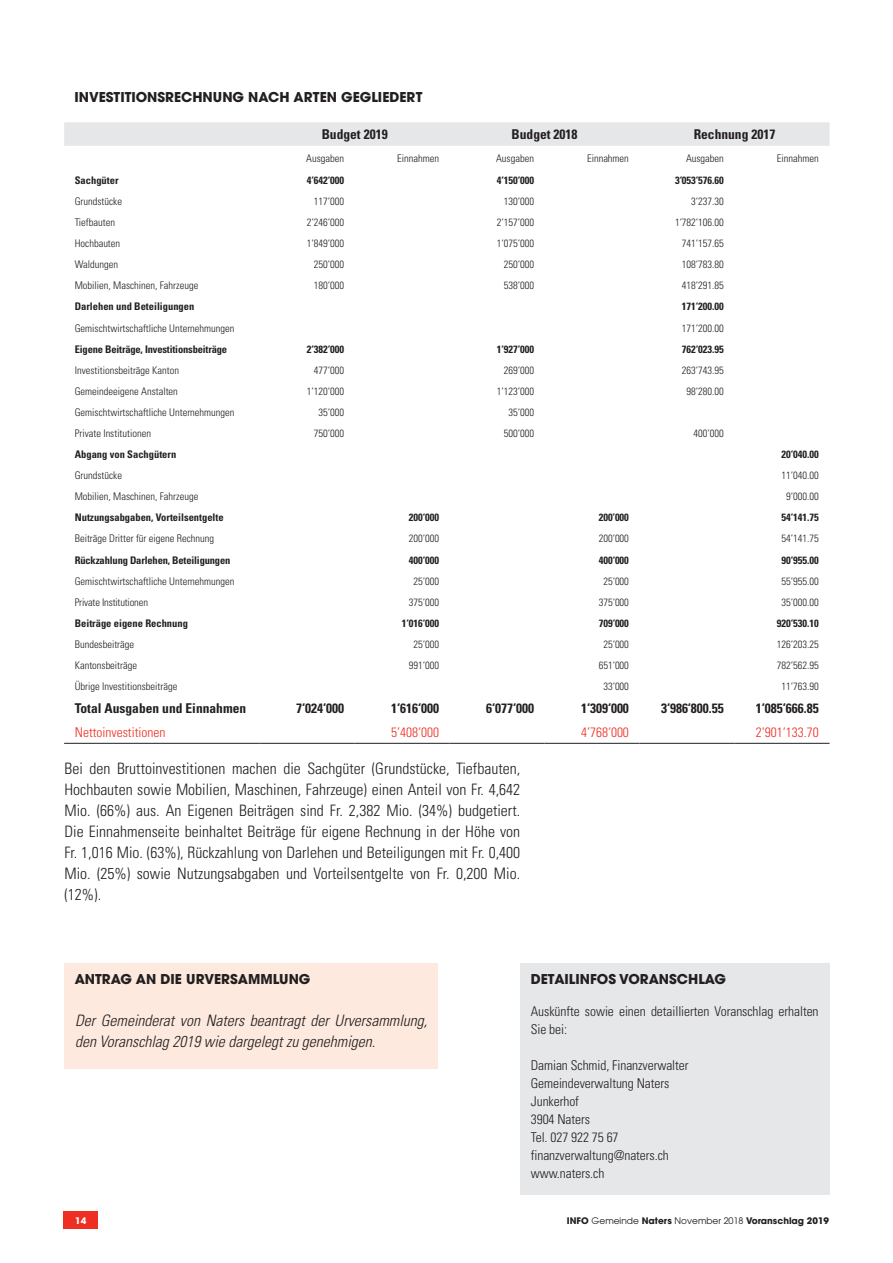
<style>
.page{position:relative;width:893px;height:1263px;background:#fff}
.page>*{position:absolute;margin:0;border:0;box-sizing:border-box;transform-origin:0 0}
.t1{font:300 condensed 15.75px/21px "Univers";color:#231f20;text-align:justify}
.t2{font:italic 300 condensed 15.75px/21px "Univers";color:#231f20}
.t3{font:300 condensed 13.5px/18px "Univers";letter-spacing:-.005em;color:#231f20}
.t4{font:700 condensed 13.5px "Univers";color:#231f20}
.t5{font:700 13.5px "Avant Garde";color:#231f20}
.t6{font:300 condensed 13.5px "Univers";color:#ee2e22}
.t7{font:300 condensed 10.5px "Univers";color:#231f20}
.t8{font:700 condensed 10.5px "Univers";color:#231f20}
.t9{font:700 9px "Avant Garde";color:#231f20}
.t10{font:700 9px "Avant Garde";color:#fff}
.s1{font-weight:400}
</style>
<div class="page">
<div style="left:64px;top:1212px;width:34px;height:17px;background:#ee2e22"></div>
<div style="left:64px;top:122px;width:765px;height:24px;background:#e6e7e9"></div>
<hr style="left:64px;top:743px;width:196px;height:1px;background:#231f20">
<hr style="left:260px;top:743px;width:95px;height:1px;background:#231f20">
<hr style="left:355px;top:743px;width:95px;height:1px;background:#231f20">
<hr style="left:450px;top:743px;width:95px;height:1px;background:#231f20">
<hr style="left:545px;top:743px;width:95px;height:1px;background:#231f20">
<hr style="left:640px;top:743px;width:95px;height:1px;background:#231f20">
<hr style="left:735px;top:743px;width:94px;height:1px;background:#231f20">
<div style="left:64px;top:963px;width:374px;height:105px;background:#fde9dd"></div>
<div style="left:520px;top:963px;width:309px;height:231px;background:#e6e7e9"></div>
<p class="t5" style="left:74px;top:88px;width:350px">INVESTITIONSRECHNUNG NACH ARTEN GEGLIEDERT</p>
<p class="t4" style="left:322px;top:126px;width:67px">Budget 2019</p>
<p class="t4" style="left:512px;top:126px;width:67px">Budget 2018</p>
<p class="t4" style="left:694px;top:126px;width:83px">Rechnung 2017</p>
<p class="t7" style="left:306px;top:152px;width:39px">Ausgaben</p>
<p class="t7" style="left:397px;top:152px;width:43px">Einnahmen</p>
<p class="t7" style="left:496px;top:152px;width:39px">Ausgaben</p>
<p class="t7" style="left:587px;top:152px;width:43px">Einnahmen</p>
<p class="t7" style="left:686px;top:152px;width:39px">Ausgaben</p>
<p class="t7" style="left:777px;top:152px;width:43px">Einnahmen</p>
<p class="t8" style="left:75px;top:174px;width:45px">Sachgüter</p>
<p class="t8" style="left:307px;top:174px;width:39px">4‘642‘000</p>
<p class="t8" style="left:497px;top:174px;width:39px">4‘150‘000</p>
<p class="t8" style="left:675px;top:174px;width:50px">3‘053‘576.60</p>
<p class="t7" style="left:75px;top:195px;width:49px">Grundstücke</p>
<p class="t7" style="left:314px;top:195px;width:32px">117‘000</p>
<p class="t7" style="left:504px;top:195px;width:32px">130‘000</p>
<p class="t7" style="left:691px;top:195px;width:34px">3‘237.30</p>
<p class="t7" style="left:75px;top:216px;width:42px">Tiefbauten</p>
<p class="t7" style="left:307px;top:216px;width:39px">2‘246‘000</p>
<p class="t7" style="left:497px;top:216px;width:39px">2‘157‘000</p>
<p class="t7" style="left:675px;top:216px;width:50px">1‘782‘106.00</p>
<p class="t7" style="left:75px;top:237px;width:47px">Hochbauten</p>
<p class="t7" style="left:307px;top:237px;width:39px">1‘849‘000</p>
<p class="t7" style="left:497px;top:237px;width:39px">1‘075‘000</p>
<p class="t7" style="left:682px;top:237px;width:43px">741‘157.65</p>
<p class="t7" style="left:75px;top:258px;width:45px">Waldungen</p>
<p class="t7" style="left:314px;top:258px;width:32px">250‘000</p>
<p class="t7" style="left:504px;top:258px;width:32px">250‘000</p>
<p class="t7" style="left:682px;top:258px;width:43px">108‘783.80</p>
<p class="t7" style="left:75px;top:279px;width:125px">Mobilien, Maschinen, Fahrzeuge</p>
<p class="t7" style="left:314px;top:279px;width:32px">180‘000</p>
<p class="t7" style="left:504px;top:279px;width:32px">538‘000</p>
<p class="t7" style="left:682px;top:279px;width:43px">418‘291.85</p>
<p class="t8" style="left:75px;top:300px;width:121px">Darlehen und Beteiligungen</p>
<p class="t8" style="left:682px;top:300px;width:43px">171‘200.00</p>
<p class="t7" style="left:75px;top:322px;width:161px">Gemischtwirtschaftliche Unternehmungen</p>
<p class="t7" style="left:682px;top:322px;width:43px">171‘200.00</p>
<p class="t8" style="left:75px;top:342px;width:154px">Eigene Beiträge, Investitionsbeiträge</p>
<p class="t8" style="left:307px;top:342px;width:39px">2‘382‘000</p>
<p class="t8" style="left:497px;top:342px;width:39px">1‘927‘000</p>
<p class="t8" style="left:682px;top:342px;width:43px">762‘023.95</p>
<p class="t7" style="left:75px;top:364px;width:106px">Investitionsbeiträge Kanton</p>
<p class="t7" style="left:314px;top:364px;width:32px">477‘000</p>
<p class="t7" style="left:504px;top:364px;width:32px">269‘000</p>
<p class="t7" style="left:682px;top:364px;width:43px">263‘743.95</p>
<p class="t7" style="left:75px;top:385px;width:105px">Gemeindeeigene Anstalten</p>
<p class="t7" style="left:307px;top:385px;width:39px">1‘120‘000</p>
<p class="t7" style="left:497px;top:385px;width:39px">1‘123‘000</p>
<p class="t7" style="left:687px;top:385px;width:39px">98‘280.00</p>
<p class="t7" style="left:75px;top:406px;width:161px">Gemischtwirtschaftliche Unternehmungen</p>
<p class="t7" style="left:318px;top:406px;width:27px">35‘000</p>
<p class="t7" style="left:508px;top:406px;width:27px">35‘000</p>
<p class="t7" style="left:75px;top:427px;width:78px">Private Institutionen</p>
<p class="t7" style="left:314px;top:427px;width:32px">750‘000</p>
<p class="t7" style="left:504px;top:427px;width:32px">500‘000</p>
<p class="t7" style="left:694px;top:427px;width:32px">400‘000</p>
<p class="t8" style="left:75px;top:448px;width:103px">Abgang von Sachgütern</p>
<p class="t8" style="left:782px;top:448px;width:39px">20‘040.00</p>
<p class="t7" style="left:75px;top:469px;width:49px">Grundstücke</p>
<p class="t7" style="left:782px;top:469px;width:39px">11‘040.00</p>
<p class="t7" style="left:75px;top:490px;width:125px">Mobilien, Maschinen, Fahrzeuge</p>
<p class="t7" style="left:786px;top:490px;width:34px">9‘000.00</p>
<p class="t8" style="left:75px;top:511px;width:150px">Nutzungsabgaben, Vorteilsentgelte</p>
<p class="t8" style="left:409px;top:511px;width:32px">200‘000</p>
<p class="t8" style="left:599px;top:511px;width:32px">200’000</p>
<p class="t8" style="left:782px;top:511px;width:39px">54‘141.75</p>
<p class="t7" style="left:75px;top:532px;width:141px">Beiträge Dritter für eigene Rechnung</p>
<p class="t7" style="left:409px;top:532px;width:32px">200‘000</p>
<p class="t7" style="left:599px;top:532px;width:32px">200‘000</p>
<p class="t7" style="left:782px;top:532px;width:39px">54‘141.75</p>
<p class="t8" style="left:75px;top:553px;width:157px">Rückzahlung Darlehen, Beteiligungen</p>
<p class="t8" style="left:409px;top:553px;width:32px">400‘000</p>
<p class="t8" style="left:599px;top:553px;width:32px">400‘000</p>
<p class="t8" style="left:782px;top:553px;width:39px">90‘955.00</p>
<p class="t7" style="left:75px;top:575px;width:161px">Gemischtwirtschaftliche Unternehmungen</p>
<p class="t7" style="left:413px;top:575px;width:27px">25‘000</p>
<p class="t7" style="left:603px;top:575px;width:27px">25‘000</p>
<p class="t7" style="left:782px;top:575px;width:39px">55‘955.00</p>
<p class="t7" style="left:75px;top:596px;width:75px">Private Institutionen</p>
<p class="t7" style="left:409px;top:596px;width:32px">375‘000</p>
<p class="t7" style="left:599px;top:596px;width:32px">375‘000</p>
<p class="t7" style="left:782px;top:596px;width:39px">35‘000.00</p>
<p class="t8" style="left:75px;top:617px;width:115px">Beiträge eigene Rechnung</p>
<p class="t8" style="left:402px;top:617px;width:39px">1‘016‘000</p>
<p class="t8" style="left:599px;top:617px;width:32px">709‘000</p>
<p class="t8" style="left:777px;top:617px;width:43px">920‘530.10</p>
<p class="t7" style="left:75px;top:638px;width:61px">Bundesbeiträge</p>
<p class="t7" style="left:413px;top:638px;width:27px">25‘000</p>
<p class="t7" style="left:603px;top:638px;width:27px">25‘000</p>
<p class="t7" style="left:777px;top:638px;width:43px">126‘203.25</p>
<p class="t7" style="left:75px;top:659px;width:64px">Kantonsbeiträge</p>
<p class="t7" style="left:409px;top:659px;width:32px">991‘000</p>
<p class="t7" style="left:599px;top:659px;width:32px">651‘000</p>
<p class="t7" style="left:777px;top:659px;width:43px">782‘562.95</p>
<p class="t7" style="left:75px;top:680px;width:104px">Übrige Investitionsbeiträge</p>
<p class="t7" style="left:603px;top:680px;width:27px">33‘000</p>
<p class="t7" style="left:782px;top:680px;width:39px">11‘763.90</p>
<p class="t4" style="left:75px;top:700px;width:173px">Total Ausgaben und Einnahmen</p>
<p class="t4" style="left:296px;top:700px;width:49px">7‘024‘000</p>
<p class="t4" style="left:391px;top:700px;width:49px">1‘616‘000</p>
<p class="t4" style="left:486px;top:700px;width:49px">6‘077‘000</p>
<p class="t4" style="left:581px;top:700px;width:49px">1‘309‘000</p>
<p class="t4" style="left:661px;top:700px;width:64px">3‘986‘800.55</p>
<p class="t4" style="left:756px;top:700px;width:64px">1‘085‘666.85</p>
<p class="t6" style="left:75px;top:724px;width:92px">Nettoinvestitionen</p>
<p class="t6" style="left:391px;top:724px;width:49px">5‘408‘000</p>
<p class="t6" style="left:581px;top:724px;width:49px">4‘768‘000</p>
<p class="t6" style="left:756px;top:724px;width:64px">2‘901‘133.70</p>
<p class="t1" style="left:64px;top:758px;width:457px">Bei den Bruttoinvestitionen machen die Sachgüter (Grundstücke, Tiefbauten, Hochbauten sowie Mobilien, Maschinen, Fahrzeuge) einen Anteil von Fr. 4,642<br>Mio. (66%) aus. An Eigenen Beiträgen sind Fr. 2,382 Mio. (34%) budgetiert.<br>Die Einnahmenseite beinhaltet Beiträge für eigene Rechnung in der Höhe von Fr. 1,016 Mio. (63%), Rückzahlung von Darlehen und Beteiligungen mit Fr. 0,400<br>Mio. (25%) sowie Nutzungsabgaben und Vorteilsentgelte von Fr. 0,200 Mio. (12%).</p>
<p class="t5" style="left:75px;top:970px;width:237px">ANTRAG AN DIE URVERSAMMLUNG</p>
<p class="t2" style="left:75px;top:1010px;width:354px">Der Gemeinderat von Naters beantragt der Urversammlung, den Voranschlag 2019 wie dargelegt zu genehmigen.</p>
<p class="t5" style="left:531px;top:970px;width:197px">DETAILINFOS VORANSCHLAG</p>
<p class="t3" style="left:531px;top:1002px;width:289px">Auskünfte sowie einen detaillierten Voranschlag erhalten<br>Sie bei:</p>
<p class="t3" style="left:531px;top:1056px;width:159px">Damian Schmid, Finanzverwalter</p>
<p class="t3" style="left:531px;top:1074px;width:140px">Gemeindeverwaltung Naters</p>
<p class="t3" style="left:531px;top:1092px;width:50px">Junkerhof</p>
<p class="t3" style="left:531px;top:1110px;width:61px">3904 Naters</p>
<p class="t3" style="left:531px;top:1128px;width:89px">Tel. 027 922 75 67</p>
<p class="t3" style="left:531px;top:1146px;width:140px">finanzverwaltung@naters.ch</p>
<p class="t3" style="left:531px;top:1164px;width:75px">www.naters.ch</p>
<p class="t10" style="left:75px;top:1215px;width:13px">14</p>
<p class="t9" style="left:567px;top:1215px;width:264px">INFO <span class="s1">Gemeinde</span> Naters <span class="s1">November 2018</span> Voranschlag 2019</p>
</div>
